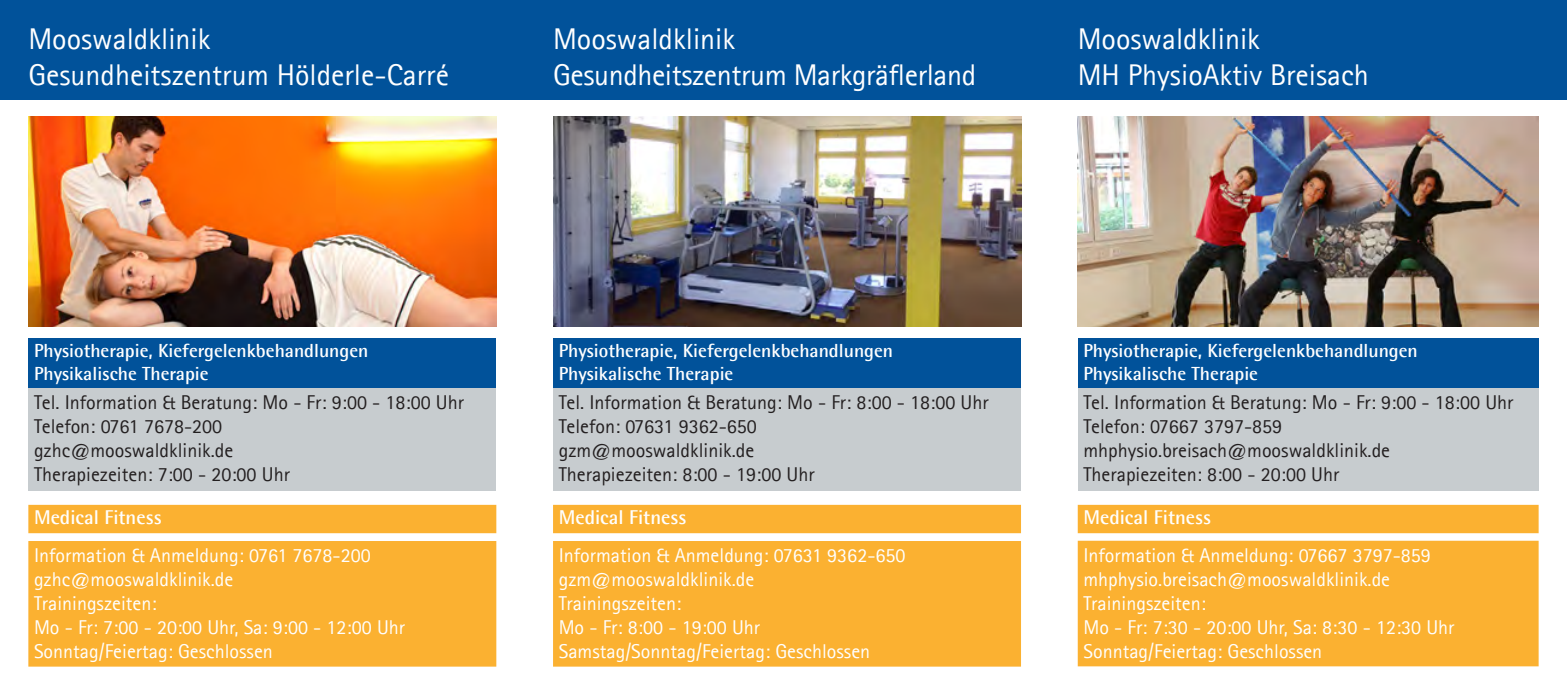
<style>
.page{position:relative;width:1567px;height:695px;background:#fff}
.page>*{position:absolute;margin:0;border:0;box-sizing:border-box;transform-origin:0 0}
.t1{font:30px "Agfa Rotis Sans Serif";color:#fff}
.t2{font:20px "Agfa Rotis Sans Serif";color:#fff}
.t3{font:20px "Agfa Rotis Sans Serif";color:#231f20}
.t4{font:700 20px "Agfa Rotis Semisans";color:#fff}
.t5{font:700 19px "Agfa Rotis Semisans";color:#fff}
</style>
<div class="page">
<div style="left:0;top:0;width:1566px;height:99px;background:#01529a"></div>
<div style="left:1077px;top:338px;width:461px;height:50px;background:#01529a"></div>
<div style="left:1077px;top:388px;width:461px;height:102px;background:#c7cccf"></div>
<div style="left:1077px;top:504px;width:461px;height:162px;background:#fbb131"></div>
<img style="left:1077px;top:116px;width:461px;height:210px">
<div style="left:553px;top:338px;width:467px;height:50px;background:#01529a"></div>
<div style="left:553px;top:388px;width:467px;height:102px;background:#c7cccf"></div>
<div style="left:553px;top:504px;width:467px;height:162px;background:#fbb131"></div>
<img style="left:553px;top:116px;width:467px;height:210px">
<div style="left:28px;top:338px;width:468px;height:50px;background:#01529a"></div>
<div style="left:28px;top:388px;width:468px;height:102px;background:#c7cccf"></div>
<svg style="left:28px;top:504px;width:468px;height:162px;background:#fbb63e"></svg>
<img style="left:28px;top:116px;width:468px;height:210px">
<p class="t1" style="left:28px;top:21px;width:184px">Mooswaldklinik</p>
<p class="t1" style="left:28px;top:57px;width:422px">Gesundheitszentrum Hölderle-Carré</p>
<p class="t1" style="left:553px;top:21px;width:184px">Mooswaldklinik</p>
<p class="t1" style="left:553px;top:57px;width:424px">Gesundheitszentrum Markgräflerland</p>
<p class="t1" style="left:1077px;top:21px;width:184px">Mooswaldklinik</p>
<p class="t1" style="left:1077px;top:57px;width:293px">MH PhysioAktiv Breisach</p>
<p class="t5" style="left:34px;top:339px;width:336px">Physiotherapie, Kiefergelenkbehandlungen</p>
<p class="t5" style="left:34px;top:361px;width:176px">Physikalische Therapie</p>
<p class="t3" style="left:34px;top:390px;width:431px">Tel. Information &amp; Beratung: Mo - Fr: 9:00 - 18:00 Uhr</p>
<p class="t3" style="left:34px;top:414px;width:190px">Telefon: 0761 7678-200</p>
<p class="t3" style="left:34px;top:438px;width:201px">gzhc@mooswaldklinik.de</p>
<p class="t3" style="left:34px;top:462px;width:257px">Therapiezeiten: 7:00 - 20:00 Uhr</p>
<p class="t4" style="left:34px;top:505px;width:129px">Medical Fitness</p>
<p class="t2" style="left:34px;top:543px;width:338px">Information &amp; Anmeldung: 0761 7678-200</p>
<p class="t2" style="left:34px;top:567px;width:201px">gzhc@mooswaldklinik.de</p>
<p class="t2" style="left:34px;top:591px;width:124px">Trainingszeiten:</p>
<p class="t2" style="left:34px;top:615px;width:372px">Mo - Fr: 7:00 - 20:00 Uhr, Sa: 9:00 - 12:00 Uhr</p>
<p class="t2" style="left:34px;top:639px;width:240px">Sonntag/Feiertag: Geschlossen</p>
<p class="t5" style="left:558px;top:339px;width:336px">Physiotherapie, Kiefergelenkbehandlungen</p>
<p class="t5" style="left:558px;top:361px;width:176px">Physikalische Therapie</p>
<p class="t3" style="left:558px;top:390px;width:431px">Tel. Information &amp; Beratung: Mo - Fr: 8:00 - 18:00 Uhr</p>
<p class="t3" style="left:558px;top:414px;width:200px">Telefon: 07631 9362-650</p>
<p class="t3" style="left:558px;top:438px;width:197px">gzm@mooswaldklinik.de</p>
<p class="t3" style="left:558px;top:462px;width:257px">Therapiezeiten: 8:00 - 19:00 Uhr</p>
<p class="t4" style="left:558px;top:505px;width:129px">Medical Fitness</p>
<p class="t2" style="left:558px;top:543px;width:348px">Information &amp; Anmeldung: 07631 9362-650</p>
<p class="t2" style="left:558px;top:567px;width:197px">gzm@mooswaldklinik.de</p>
<p class="t2" style="left:558px;top:591px;width:124px">Trainingszeiten:</p>
<p class="t2" style="left:558px;top:615px;width:203px">Mo - Fr: 8:00 - 19:00 Uhr</p>
<p class="t2" style="left:558px;top:639px;width:313px">Samstag/Sonntag/Feiertag: Geschlossen</p>
<p class="t5" style="left:1083px;top:339px;width:336px">Physiotherapie, Kiefergelenkbehandlungen</p>
<p class="t5" style="left:1083px;top:361px;width:176px">Physikalische Therapie</p>
<p class="t3" style="left:1083px;top:390px;width:431px">Tel. Information &amp; Beratung: Mo - Fr: 9:00 - 18:00 Uhr</p>
<p class="t3" style="left:1083px;top:414px;width:200px">Telefon: 07667 3797-859</p>
<p class="t3" style="left:1083px;top:438px;width:308px">mhphysio.breisach@mooswaldklinik.de</p>
<p class="t3" style="left:1083px;top:462px;width:257px">Therapiezeiten: 8:00 - 20:00 Uhr</p>
<p class="t4" style="left:1083px;top:505px;width:129px">Medical Fitness</p>
<p class="t2" style="left:1083px;top:543px;width:349px">Information &amp; Anmeldung: 07667 3797-859</p>
<p class="t2" style="left:1083px;top:567px;width:308px">mhphysio.breisach@mooswaldklinik.de</p>
<p class="t2" style="left:1083px;top:591px;width:124px">Trainingszeiten:</p>
<p class="t2" style="left:1083px;top:615px;width:372px">Mo - Fr: 7:30 - 20:00 Uhr, Sa: 8:30 - 12:30 Uhr</p>
<p class="t2" style="left:1083px;top:639px;width:240px">Sonntag/Feiertag: Geschlossen</p>
</div>
